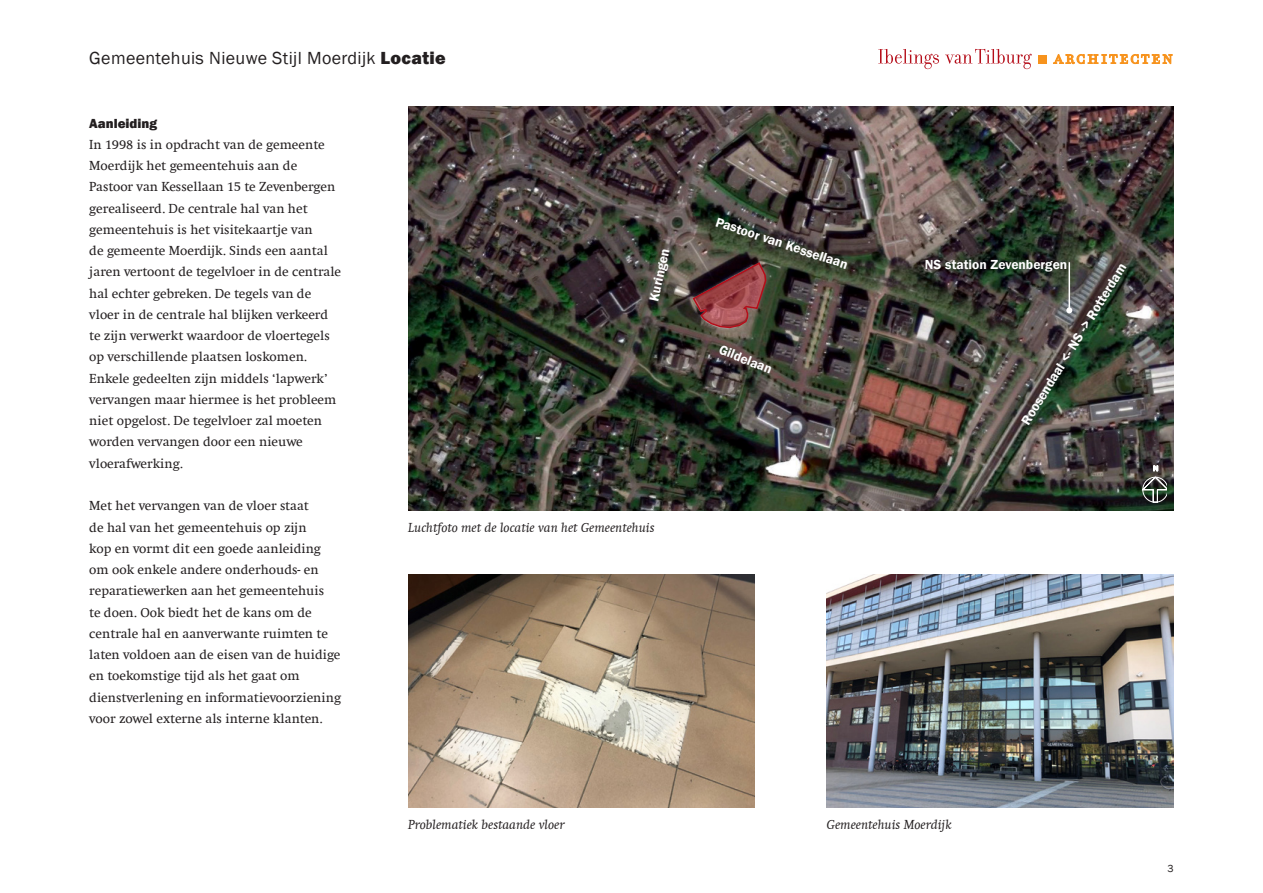
<style>
.page{position:relative;width:1263px;height:893px;background:#fff}
.page>*{position:absolute;margin:0;border:0;box-sizing:border-box;transform-origin:0 0}
.Paginatitel{font:18px "Franklin Gothic";letter-spacing:.02em;color:#231f20}
.Tussenkoppen_Frankli{font:13.5px/21.3px "Swift";color:#231f20}
.Fotobijschrift_swift{font:italic 13.5px "Swift";color:#231f20}
.Aanduiding_teksten{font:600 13.5px "Franklin Gothic";color:#fff}
.Tussenkoppen_Frankli-2{font:800 13.5px "Franklin Gothic";color:#231f20}
.Paginacijfer{font:10.5px "Franklin Gothic";color:#231f20}
.s1{font-weight:800}
</style>
<div class="page">
<svg style="left:945px;top:49px;width:87px;height:20px"></svg>
<svg style="left:878px;top:49px;width:61px;height:20px"></svg>
<svg style="left:1053px;top:54px;width:119px;height:10px"></svg>
<div style="left:1038px;top:55px;width:9px;height:8px;background:#f7931d"></div>
<img style="left:408px;top:106px;width:766px;height:404px">
<svg style="left:1153px;top:466px;width:5px;height:5px"></svg>
<svg style="left:1142px;top:477px;width:24px;height:26px"></svg>
<img style="left:408px;top:574px;width:347px;height:234px">
<img style="left:827px;top:574px;width:347px;height:234px">
<svg style="left:691px;top:261px;width:76px;height:68px;background:#753f3f"></svg>
<hr style="left:1068px;top:262px;width:2px;height:48px;background:#fff">
<svg style="left:1066px;top:307px;width:6px;height:6px"></svg>
<p class="Paginatitel" style="left:89px;top:47px;width:358px">Gemeentehuis Nieuwe Stijl Moerdijk <span class="s1">Locatie</span></p>
<p class="Tussenkoppen_Frankli-2" style="left:89px;top:114px;width:69px">Aanleiding</p>
<p class="Tussenkoppen_Frankli" style="left:89px;top:134px;width:253px">In 1998 is in opdracht van de gemeente Moerdijk het gemeentehuis aan de Pastoor van Kessellaan 15 te Zevenbergen gerealiseerd. De centrale hal van het gemeentehuis is het visitekaartje van<br>de gemeente Moerdijk. Sinds een aantal jaren vertoont de tegelvloer in de centrale hal echter gebreken. De tegels van de vloer in de centrale hal blijken verkeerd te zijn verwerkt waardoor de vloertegels op verschillende plaatsen loskomen.<br>Enkele gedeelten zijn middels ‘lapwerk’ vervangen maar hiermee is het probleem niet opgelost. De tegelvloer zal moeten worden vervangen door een nieuwe vloerafwerking.</p>
<p class="Tussenkoppen_Frankli" style="left:89px;top:495px;width:253px">Met het vervangen van de vloer staat<br>de hal van het gemeentehuis op zijn<br>kop en vormt dit een goede aanleiding om ook enkele andere onderhouds- en reparatiewerken aan het gemeentehuis<br>te doen. Ook biedt het de kans om de centrale hal en aanverwante ruimten te laten voldoen aan de eisen van de huidige en toekomstige tijd als het gaat om dienstverlening en informatievoorziening voor zowel externe als interne klanten.</p>
<p class="Aanduiding_teksten" style="left:645px;top:299px;width:55px;rotate:-77deg">Kuringen</p>
<p class="Fotobijschrift_swift" style="left:408px;top:520px;width:248px">Luchtfoto met de locatie van het Gemeentehuis</p>
<p class="Aanduiding_teksten" style="left:719px;top:214px;width:140px;rotate:18deg">Pastoor van Kessellaan</p>
<p class="Aanduiding_teksten" style="left:723px;top:341px;width:57px;rotate:22deg">Gildelaan</p>
<p class="Aanduiding_teksten" style="left:925px;top:256px;width:144px">NS station Zevenbergen</p>
<p class="Aanduiding_teksten" style="left:1017px;top:419px;width:188px;rotate:-58deg">Roosendaal &lt;- NS -&gt; Rotterdam</p>
<p class="Fotobijschrift_swift" style="left:408px;top:817px;width:158px">Problematiek bestaande vloer</p>
<p class="Fotobijschrift_swift" style="left:827px;top:817px;width:126px">Gemeentehuis Moerdijk</p>
<p class="Paginacijfer" style="left:1167px;top:862px;width:8px">3</p>
</div>
